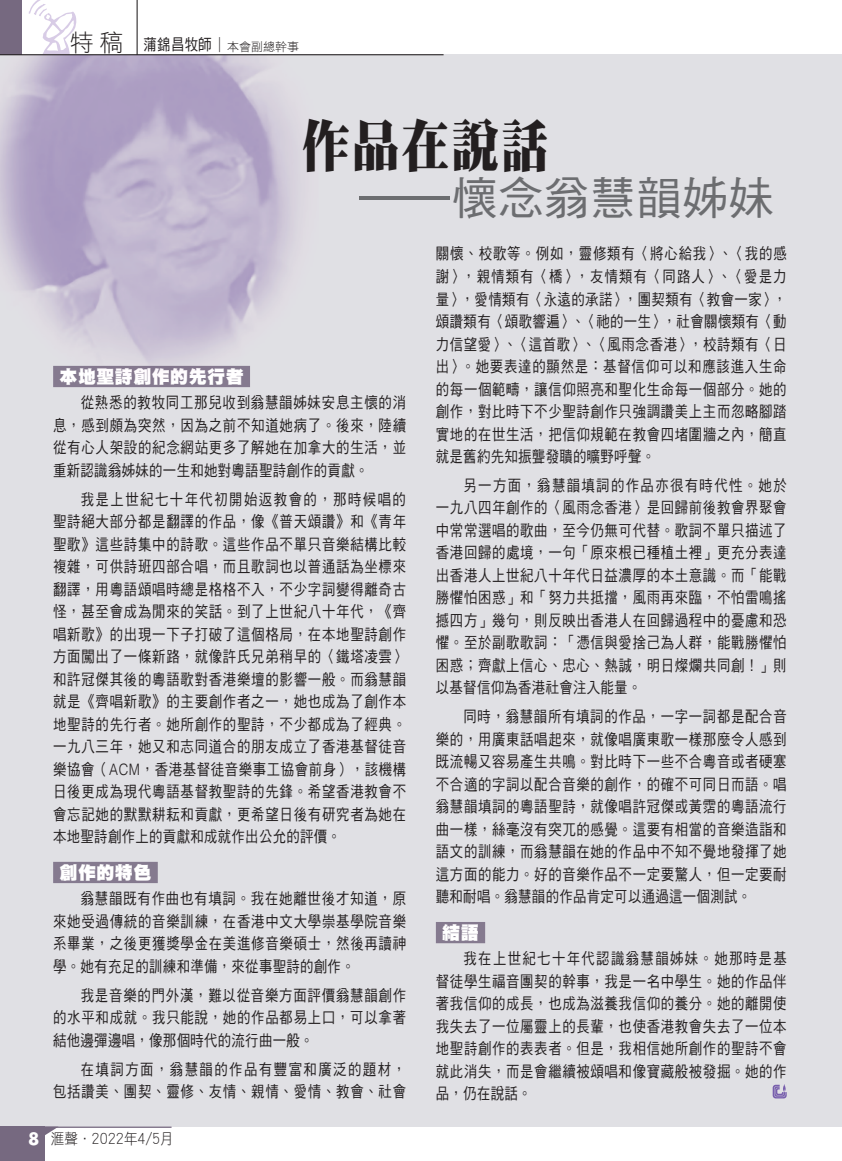
<style>
.page{position:relative;width:842px;height:1161px;background:#fff}
.page>*{position:absolute;margin:0;border:0;box-sizing:border-box;transform-origin:0 0}
.body_txt_10_15{font:57px "DF Ming HK W12";letter-spacing:.025em;color:#231f20;scale:.85 1}
.body_txt_10_15-2{font:45px "DF Hei HK W5";letter-spacing:.025em;color:#6c6d70}
.icon_White_txt{font:24px "DF Hei HK W3";color:#231f20}
.P4_subheading{font:18px "DF Hei HK W12";letter-spacing:.025em;color:#fff}
.body_txt_10_15-3{font:15.75px/22.5px "DF Hei HK W5";letter-spacing:.05em;color:#231f20;text-align:justify;scale:.85 1}
.body_txt_10_15-4{font:15.75px/22.5px "DF Hei HK W5";letter-spacing:.11em;color:#231f20;text-align:right;scale:.85 1}
.t1{font:15px "DF Hei HK W3";color:#231f20;scale:.9 1}
.icon_author{font:12px "DF Hei HK W3";color:#231f20}
.s1{font-family:"DF Hei HK W5";font-size:15.75px}
.s2{font-size:15px}
.s3{font-family:"DF Hei HK W7"}
.s4{font-family:"Helvetica";font-weight:300}
.s5{font-family:"Futura";font-weight:700;font-size:16.5px;color:#fff}
</style>
<div class="page">
<div style="left:0;top:54px;width:842px;height:1074px;background:#e0e0e4"></div>
<svg style="left:773px;top:1084px;width:14px;height:14px"></svg>
<svg style="left:0;top:1126px;width:842px;height:35px"></svg>
<hr style="left:25px;top:1126px;width:147px;height:2px;background:#766980">
<svg style="left:29px;top:0;width:48px;height:54px"></svg>
<div style="left:0;top:0;width:21px;height:55px;background:#766980"></div>
<hr style="left:0;top:54px;width:444px;height:1px;background:#231f20">
<hr style="left:137px;top:0;width:1px;height:55px;background:#231f20">
<div style="left:53px;top:862px;width:105px;height:21px;background:#857a8f"></div>
<div style="left:436px;top:922px;width:49px;height:21px;background:#857a8f"></div>
<p class="icon_White_txt" style="left:70px;top:29px;width:55px">特 稿</p>
<p class="icon_author" style="left:144px;top:40px;width:157px"><span class="s1">蒲錦昌牧師</span><span class="s2">︱</span>本會副總幹事</p>
<p class="body_txt_10_15" style="left:302px;top:115px;width:292px">作品在說話</p>
<p class="body_txt_10_15-2" style="left:360px;top:174px;width:416px"><span class="s3">—</span>懷念翁慧韻姊妹</p>
<p class="body_txt_10_15-3" style="left:436px;top:242px;width:414px">關懷、校歌等。例如，靈修類有〈將心給我〉、〈我的感謝〉，親情類有〈橋〉，友情類有〈同路人〉、〈愛是力量〉，愛情類有〈永遠的承諾〉，團契類有〈教會一家〉，頌讚類有〈頌歌響遍〉、〈祂的一生〉，社會關懷類有〈動力信望愛〉、〈這首歌〉、〈風雨念香港〉，校詩類有〈日出〉。她要表達的顯然是：基督信仰可以和應該進入生命的每一個範疇，讓信仰照亮和聖化生命每一個部分。她的創作，對比時下不少聖詩創作只強調讚美上主而忽略腳踏實地的在世生活，把信仰規範在教會四堵圍牆之內，簡直就是舊約先知振聾發聵的曠野呼聲。</p>
<p class="body_txt_10_15-3" style="left:436px;top:474px;width:414px;text-indent:28px">另一方面，翁慧韻填詞的作品亦很有時代性。她於一九八四年創作的〈風雨念香港〉是回歸前後教會界聚會中常常選唱的歌曲，至今仍無可代替。歌詞不單只描述了香港回歸的處境，一句「原來根已種植土裡」更充分表達出香港人上世紀八十年代日益濃厚的本土意識。而「能戰勝懼怕困惑」和「努力共抵擋，風雨再來臨，不怕雷鳴搖撼四方」幾句，則反映出香港人在回歸過程中的憂慮和恐懼。至於副歌歌詞：「憑信與愛捨己為人群，能戰勝懼怕困惑；齊獻上信心、忠心、熱誠，明日燦爛共同創！」則以基督信仰為香港社會注入能量。</p>
<p class="body_txt_10_15-3" style="left:436px;top:705px;width:414px;text-indent:28px">同時，翁慧韻所有填詞的作品，一字一詞都是配合音樂的，用廣東話唱起來，就像唱廣東歌一樣那麼令人感到既流暢又容易產生共鳴。對比時下一些不合粵音或者硬塞不合適的字詞以配合音樂的創作，的確不可同日而語。唱翁慧韻填詞的粵語聖詩，就像唱許冠傑或黃霑的粵語流行曲一樣，絲毫沒有突兀的感覺。這要有相當的音樂造詣和語文的訓練，而翁慧韻在她的作品中不知不覺地發揮了她這方面的能力。好的音樂作品不一定要驚人，但一定要耐聽和耐唱。翁慧韻的作品肯定可以通過這一個測試。</p>
<p class="P4_subheading" style="left:442px;top:923px;width:38px">結語</p>
<p class="body_txt_10_15-3" style="left:436px;top:947px;width:414px;text-indent:28px">我在上世紀七十年代認識翁慧韻姊妹。她那時是基督徒學生福音團契的幹事，我是一名中學生。她的作品伴著我信仰的成長，也成為滋養我信仰的養分。她的離開使我失去了一位屬靈上的長輩，也使香港教會失去了一位本地聖詩創作的表表者。但是，我相信她所創作的聖詩不會就此消失，而是會繼續被頌唱和像寶藏般被發掘。她的作品，仍在說話。</p>
<p class="P4_subheading" style="left:60px;top:367px;width:186px">本地聖詩創作的先行者</p>
<p class="body_txt_10_15-3" style="left:53px;top:391px;width:417px;text-indent:28px">從熟悉的教牧同工那兒收到翁慧韻姊妹安息主懷的消息，感到頗為突然，因為之前不知道她病了。後來，陸續從有心人架設的紀念網站更多了解她在加拿大的生活，並重新認識翁姊妹的一生和她對粵語聖詩創作的貢獻。</p>
<p class="body_txt_10_15-3" style="left:53px;top:487px;width:417px;text-indent:28px">我是上世紀七十年代初開始返教會的，那時候唱的聖詩絕大部分都是翻譯的作品，像《普天頌讚》和《青年聖歌》這些詩集中的詩歌。這些作品不單只音樂結構比較複雜，可供詩班四部合唱，而且歌詞也以普通話為坐標來翻譯，用粵語頌唱時總是格格不入，不少字詞變得離奇古怪，甚至會成為閒來的笑話。到了上世紀八十年代，《齊唱新歌》的出現一下子打破了這個格局，在本地聖詩創作方面闖出了一條新路，就像許氏兄弟稍早的〈鐵塔凌雲〉和許冠傑其後的粵語歌對香港樂壇的影響一般。而翁慧韻就是《齊唱新歌》的主要創作者之一，她也成為了創作本地聖詩的先行者。她所創作的聖詩，不少都成為了經典。一九八三年，她又和志同道合的朋友成立了香港基督徒音樂協會（<span class="s4">ACM</span>，香港基督徒音樂事工協會前身），該機構日後更成為現代粵語基督教聖詩的先鋒。希望香港教會不會忘記她的默默耕耘和貢獻，更希望日後有研究者為她在本地聖詩創作上的貢獻和成就作出公允的評價。</p>
<p class="P4_subheading" style="left:60px;top:863px;width:93px">創作的特色</p>
<p class="body_txt_10_15-3" style="left:53px;top:887px;width:417px;text-indent:28px">翁慧韻既有作曲也有填詞。我在她離世後才知道，原來她受過傳統的音樂訓練，在香港中文大學崇基學院音樂系畢業，之後更獲獎學金在美進修音樂碩士，然後再讀神學。她有充足的訓練和準備，來從事聖詩的創作。</p>
<p class="body_txt_10_15-3" style="left:53px;top:983px;width:417px;text-indent:28px">我是音樂的門外漢，難以從音樂方面評價翁慧韻創作的水平和成就。我只能說，她的作品都易上口，可以拿著結他邊彈邊唱，像那個時代的流行曲一般。</p>
<p class="body_txt_10_15-4" style="left:53px;top:1057px;width:417px">在填詞方面，翁慧韻的作品有豐富和廣泛的題材，<br>包括讚美、團契、靈修、友情、親情、愛情、教會、社會</p>
<p class="t1" style="left:28px;top:1131px;width:163px"><span class="s5">8</span> 滙聲．2022年4/5月</p>
</div>
